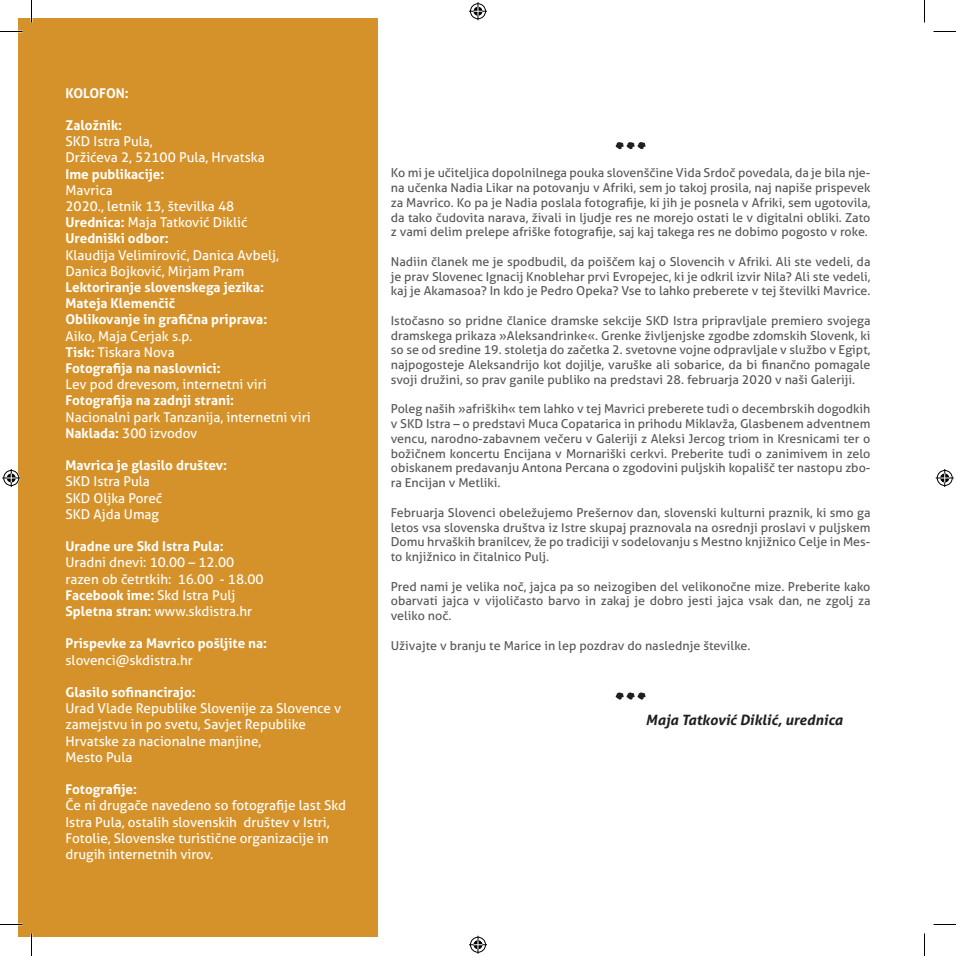
<style>
.page{position:relative;width:956px;height:956px;background:#fff}
.page>*{position:absolute;margin:0;border:0;box-sizing:border-box;transform-origin:0 0}
.t1{font:italic 700 14.25px "Aller";color:#231f20}
.t2{font:13.5px/16.2px "Aller";color:#fff}
.t3{font:700 13.5px/16.2px "Aller";color:#fff}
.t4{font:12.3px/14.7px "Aller";color:#57585a;text-align:justify}
.s1{font-weight:700}
</style>
<div class="page">
<svg style="left:616px;top:142px;width:30px;height:7px"></svg>
<div style="left:19px;top:19px;width:359px;height:918px;background:#d6922a"></div>
<svg style="left:616px;top:692px;width:30px;height:8px"></svg>
<hr style="left:0;top:923px;width:22px;height:2px;background:#fff">
<svg style="left:0;top:31px;width:22px;height:1px"></svg>
<svg style="left:933px;top:31px;width:23px;height:1px"></svg>
<svg style="left:0;top:924px;width:22px;height:1px"></svg>
<svg style="left:933px;top:924px;width:23px;height:1px"></svg>
<svg style="left:31px;top:0;width:1px;height:23px"></svg>
<svg style="left:31px;top:933px;width:1px;height:23px"></svg>
<svg style="left:924px;top:0;width:1px;height:23px"></svg>
<svg style="left:924px;top:933px;width:1px;height:23px"></svg>
<svg style="left:469px;top:2px;width:18px;height:18px"></svg>
<svg style="left:469px;top:936px;width:18px;height:18px"></svg>
<svg style="left:2px;top:469px;width:18px;height:18px"></svg>
<svg style="left:936px;top:469px;width:18px;height:18px"></svg>
<p class="t3" style="left:66px;top:85px;width:65px">KOLOFON:</p>
<p class="t3" style="left:66px;top:117px;width:58px">Založnik:</p>
<p class="t2" style="left:66px;top:133px;width:201px">SKD Istra Pula,<br>Držićeva 2, 52100 Pula, Hrvatska</p>
<p class="t3" style="left:66px;top:166px;width:100px">Ime publikacije:</p>
<p class="t2" style="left:66px;top:182px;width:184px">Mavrica<br>2020., letnik 13, številka 48<br><span class="s1">Urednica:</span> Maja Tatković Diklić<br><span class="s1">Uredniški odbor:</span></p>
<p class="t2" style="left:66px;top:247px;width:215px">Klaudija Velimirović, Danica Avbelj,<br>Danica Bojković, Mirjam Pram</p>
<p class="t3" style="left:66px;top:279px;width:203px">Lektoriranje slovenskega jezika:<br>Mateja Klemenčič<br>Oblikovanje in grafična priprava:</p>
<p class="t2" style="left:66px;top:328px;width:157px">Aiko, Maja Cerjak s.p.<br><span class="s1">Tisk:</span> Tiskara Nova<br><span class="s1">Fotografija na naslovnici:</span></p>
<p class="t2" style="left:66px;top:376px;width:203px">Lev pod drevesom, internetni viri</p>
<p class="t3" style="left:66px;top:392px;width:170px">Fotografija na zadnji strani:</p>
<p class="t2" style="left:66px;top:409px;width:247px">Nacionalni park Tanzanija, internetni viri<br><span class="s1">Naklada:</span> 300 izvodov</p>
<p class="t3" style="left:66px;top:457px;width:163px">Mavrica je glasilo društev:</p>
<p class="t2" style="left:66px;top:473px;width:98px">SKD Istra Pula<br>SKD Oljka Poreč<br>SKD Ajda Umag</p>
<p class="t3" style="left:66px;top:538px;width:160px">Uradne ure Skd Istra Pula:</p>
<p class="t2" style="left:66px;top:554px;width:200px">Uradni dnevi: 10.00 – 12.00 razen ob četrtkih: 16.00 - 18.00<br><span class="s1">Facebook ime:</span> Skd Istra Pulj<br><span class="s1">Spletna stran:</span> www.skdistra.hr</p>
<p class="t3" style="left:66px;top:635px;width:203px">Prispevke za Mavrico pošljite na:</p>
<p class="t2" style="left:66px;top:652px;width:129px">slovenci@skdistra.hr</p>
<p class="t3" style="left:66px;top:684px;width:132px">Glasilo sofinancirajo:</p>
<p class="t2" style="left:66px;top:700px;width:277px">Urad Vlade Republike Slovenije za Slovence v zamejstvu in po svetu, Savjet Republike<br>Hrvatske za nacionalne manjine,<br>Mesto Pula</p>
<p class="t3" style="left:66px;top:781px;width:73px">Fotografije:</p>
<p class="t2" style="left:66px;top:797px;width:282px">Če ni drugače navedeno so fotografije last Skd Istra Pula, ostalih slovenskih društev v Istri, Fotolie, Slovenske turistične organizacije in drugih internetnih virov.</p>
<p class="t4" style="left:391px;top:165px;width:481px">Ko mi je učiteljica dopolnilnega pouka slovenščine Vida Srdoč povedala, da je bila nje&shy;na učenka Nadia Likar na potovanju v Afriki, sem jo takoj prosila, naj napiše prispevek za Mavrico. Ko pa je Nadia poslala fotografije, ki jih je posnela v Afriki, sem ugotovila, da tako čudovita narava, živali in ljudje res ne morejo ostati le v digitalni obliki. Zato z vami delim prelepe afriške fotografije, saj kaj takega res ne dobimo pogosto v roke.</p>
<p class="t4" style="left:391px;top:254px;width:481px">Nadiin članek me je spodbudil, da poiščem kaj o Slovencih v Afriki. Ali ste vedeli, da je prav Slovenec Ignacij Knoblehar prvi Evropejec, ki je odkril izvir Nila? Ali ste vedeli, kaj je Akamasoa? In kdo je Pedro Opeka? Vse to lahko preberete v tej številki Mavrice.</p>
<p class="t4" style="left:391px;top:313px;width:481px">Istočasno so pridne članice dramske sekcije SKD Istra pripravljale premiero svojega dramskega prikaza »Aleksandrinke«. Grenke življenjske zgodbe zdomskih Slovenk, ki so se od sredine 19. stoletja do začetka 2. svetovne vojne odpravljale v službo v Egipt, najpogosteje Aleksandrijo kot dojilje, varuške ali sobarice, da bi finančno pomagale svoji družini, so prav ganile publiko na predstavi 28. februarja 2020 v naši Galeriji.</p>
<p class="t4" style="left:391px;top:402px;width:481px">Poleg naših »afriških« tem lahko v tej Mavrici preberete tudi o decembrskih dogodkih v SKD Istra – o predstavi Muca Copatarica in prihodu Miklavža, Glasbenem adventnem vencu, narodno-zabavnem večeru v Galeriji z Aleksi Jercog triom in Kresnicami ter o božičnem koncertu Encijana v Mornariški cerkvi. Preberite tudi o zanimivem in zelo obiskanem predavanju Antona Percana o zgodovini puljskih kopališč ter nastopu zbo&shy;ra Encijan v Metliki.</p>
<p class="t4" style="left:391px;top:505px;width:481px">Februarja Slovenci obeležujemo Prešernov dan, slovenski kulturni praznik, ki smo ga letos vsa slovenska društva iz Istre skupaj praznovala na osrednji proslavi v puljskem Domu hrvaških branilcev, že po tradiciji v sodelovanju s Mestno knjižnico Celje in Mes&shy;to knjižnico in čitalnico Pulj.</p>
<p class="t4" style="left:391px;top:579px;width:481px">Pred nami je velika noč, jajca pa so neizogiben del velikonočne mize. Preberite kako obarvati jajca v vijoličasto barvo in zakaj je dobro jesti jajca vsak dan, ne zgolj za veliko noč.</p>
<p class="t4" style="left:391px;top:638px;width:361px">Uživajte v branju te Marice in lep pozdrav do naslednje številke.</p>
<p class="t1" style="left:646px;top:711px;width:199px">Maja Tatković Diklić, urednica</p>
</div>
